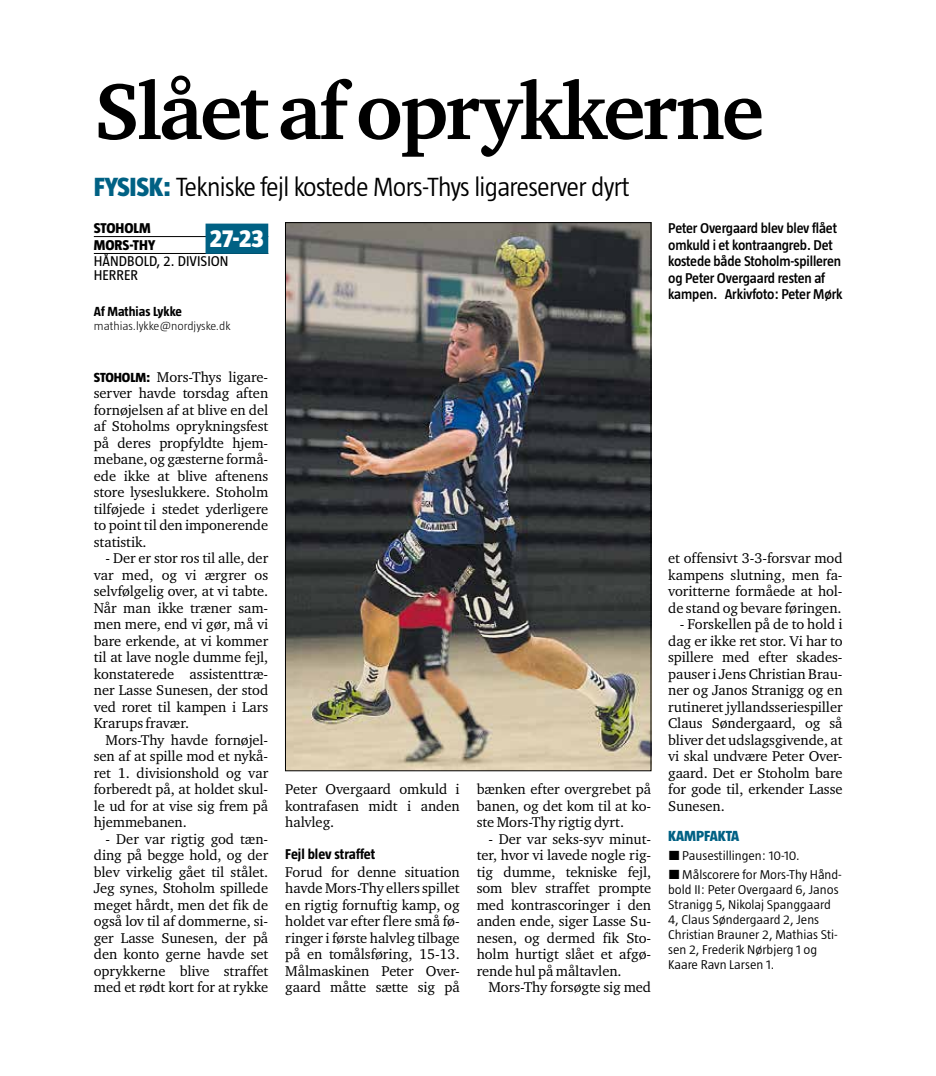
<style>
.page{position:relative;width:936px;height:1076px;background:#fff}
.page>*{position:absolute;margin:0;border:0;box-sizing:border-box;transform-origin:0 0}
.t1{font:700 81px "Charter ITC Std";letter-spacing:-.035em;color:#000}
.t2{font:300 27px "Taz";letter-spacing:-.025em;color:#000}
.t3{font:800 25.5px "Taz";color:#fff}
.t4{font:800 15px "Taz";color:#006184}
.t5{font:14.55px/16.5px "Charter ITC Std";letter-spacing:-.005em;color:#000;text-align:justify}
.t6{font:600 14.55px/16.5px "Taz";letter-spacing:-.01em;color:#000}
.t7{font:14.55px/13.5px "Taz";color:#000}
.t8{font:700 14.55px "Taz";color:#000}
.t9{font:800 14.55px/16.5px "Taz";color:#000}
.t10{font:700 13.5px "Taz";color:#000}
.t11{font:300 13.05px/15px "Taz";color:#000;scale:1.06 1}
.t12{font:300 12px "Taz";color:#000;scale:1.06 1}
.s1{font-weight:800;color:#006184}
.s2{font-family:"Taz";font-weight:800;font-size:13.5px}
.s3{font-family:"NM Interstate"}
</style>
<div class="page">
<hr style="left:94px;top:236px;width:174px;height:1px;background:#000">
<hr style="left:94px;top:253px;width:174px;height:1px;background:#000">
<div style="left:205px;top:224px;width:63px;height:30px;background:#006184"></div>
<img style="left:287px;top:224px;width:362px;height:545px">
<h1 class="t1" style="left:94px;top:61px;width:671px">Slået af oprykkerne</h1>
<h2 class="t2" style="left:94px;top:171px;width:537px"><span class="s1">FYSISK:</span> Tekniske fejl kostede Mors-Thys ligareserver dyrt</h2>
<p class="t6" style="left:668px;top:220px;width:176px">Peter Overgaard blev blev flået omkuld i et kontraangreb. Det kostede både Stoholm-spilleren og Peter Overgaard resten af kampen. Arkivfoto: Peter Mørk</p>
<p class="t9" style="left:94px;top:220px;width:63px">STOHOLM<br>MORS-THY</p>
<h3 class="t3" style="left:210px;top:224px;width:56px">27-23</h3>
<p class="t7" style="left:94px;top:254px;width:136px">HÅNDBOLD, 2. DIVISION<br>HERRER</p>
<p class="t10" style="left:94px;top:304px;width:90px">Af Mathias Lykke</p>
<p class="t12" style="left:94px;top:319px;width:130px">mathias.lykke@nordjyske.dk</p>
<p class="t5" style="left:94px;top:368px;width:176px"><span class="s2">STOHOLM:</span> Mors-Thys ligare&shy;server havde torsdag aften fornøjelsen af at blive en del af Stoholms oprykningsfest på deres propfyldte hjem&shy;mebane, og gæsterne formå&shy;ede ikke at blive aftenens store lyseslukkere. Stoholm tilføjede i stedet yderligere to point til den imponerende statistik.</p>
<p class="t5" style="left:94px;top:550px;width:176px;text-indent:12px">- Der er stor ros til alle, der var med, og vi ærgrer os selvfølgelig over, at vi tabte.<br>Når man ikke træner sam&shy;men mere, end vi gør, må vi bare erkende, at vi kommer til at lave nogle dumme fejl, konstaterede assistenttræ&shy;ner Lasse Sunesen, der stod ved roret til kampen i Lars Krarups fravær.</p>
<p class="t5" style="left:94px;top:731px;width:176px;text-indent:12px">Mors-Thy havde fornøjel&shy;sen af at spille mod et nykå&shy;ret 1. divisionshold og var forberedt på, at holdet skul&shy;le ud for at vise sig frem på hjemmebanen.</p>
<p class="t5" style="left:94px;top:830px;width:176px;text-indent:12px">- Der var rigtig god tæn&shy;ding på begge hold, og der blev virkelig gået til stålet.<br>Jeg synes, Stoholm spillede meget hårdt, men det fik de også lov til af dommerne, si&shy;ger Lasse Sunesen, der på den konto gerne havde set oprykkerne blive straffet med et rødt kort for at rykke</p>
<p class="t5" style="left:668px;top:550px;width:176px">et offensivt 3-3-forsvar mod kampens slutning, men fa&shy;voritterne formåede at hol&shy;de stand og bevare føringen.</p>
<p class="t5" style="left:668px;top:616px;width:176px;text-indent:12px">- Forskellen på de to hold i dag er ikke ret stor. Vi har to spillere med efter skades&shy;pauser i Jens Christian Brau&shy;ner og Janos Stranigg og en rutineret jyllandsseriespiller Claus Søndergaard, og så bliver det udslagsgivende, at vi skal undvære Peter Over&shy;gaard. Det er Stoholm bare for gode til, erkender Lasse Sunesen.</p>
<p class="t4" style="left:668px;top:827px;width:73px">KAMPFAKTA</p>
<p class="t11" style="left:668px;top:846px;width:165px;line-height:19.2px"><span class="s3">{</span>Pausestillingen: 10-10. <span class="s3">{</span>Målscorere for Mors-Thy Hånd-</p>
<p class="t11" style="left:668px;top:882px;width:162px">bold II: Peter Overgaard 6, Janos<br>Stranigg 5, Nikolaj Spanggaard<br>4, Claus Søndergaard 2, Jens<br>Christian Brauner 2, Mathias Sti&shy;sen 2, Frederik Nørbjerg 1 og<br>Kaare Ravn Larsen 1.</p>
<p class="t5" style="left:476px;top:781px;width:176px">bænken efter overgrebet på banen, og det kom til at ko&shy;ste Mors-Thy rigtig dyrt.</p>
<p class="t5" style="left:476px;top:830px;width:176px;text-indent:12px">- Der var seks-syv minut&shy;ter, hvor vi lavede nogle rig&shy;tig dumme, tekniske fejl, som blev straffet prompte med kontrascoringer i den anden ende, siger Lasse Su&shy;nesen, og dermed fik Sto&shy;holm hurtigt slået et afgø&shy;rende hul på måltavlen.</p>
<p class="t5" style="left:488px;top:979px;width:164px">Mors-Thy forsøgte sig med</p>
<p class="t5" style="left:285px;top:781px;width:176px">Peter Overgaard omkuld i kontrafasen midt i anden halvleg.</p>
<p class="t8" style="left:285px;top:846px;width:91px">Fejl blev straffet</p>
<p class="t5" style="left:285px;top:863px;width:176px">Forud for denne situation havde Mors-Thy ellers spillet en rigtig fornuftig kamp, og holdet var efter flere små fø&shy;ringer i første halvleg tilbage på en tomålsføring, 15-13.<br>Målmaskinen Peter Over&shy;gaard måtte sætte sig på</p>
</div>
